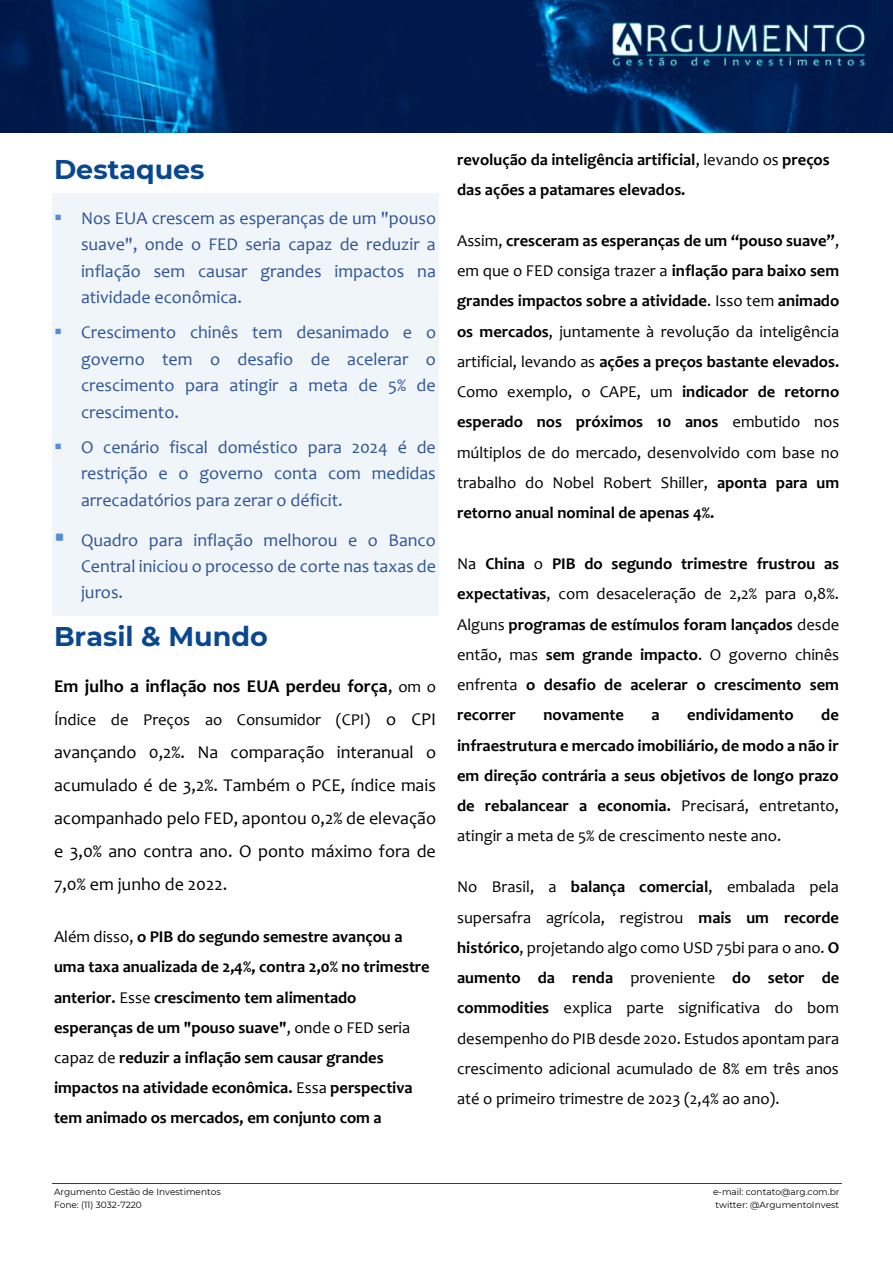
<style>
.page{position:relative;width:893px;height:1263px;background:#fff}
.page>*{position:absolute;margin:0;border:0;box-sizing:border-box;transform-origin:0 0}
.t1{font:700 27px "Montserrat";color:#094891}
.t2{font:18px/26.4px "Candara";color:#2f5496;text-align:justify}
.t3{font:18px/33px "Candara";color:#000;text-align:justify}
.t4{font:700 18px "Candara";color:#000}
.t5{font:700 16.5px/30.2px "Candara";color:#000;text-align:justify}
.t6{font:16.5px/30.2px "Candara";color:#000;text-align:justify}
.t7{font:9px "Montserrat";color:#000}
.s1{color:#548dd4}
.s2{font-weight:400}
.s3{font-weight:400;font-size:16.5px}
.s4{font-size:18px}
.s5{font-weight:700}
</style>
<div class="page">
<img style="left:0;top:0;width:893px;height:132px">
<hr style="left:52px;top:1183px;width:789px;height:1px;background:#094891">
<div style="left:52px;top:194px;width:386px;height:13px;background:#f0f5fa"></div>
<div style="left:52px;top:207px;width:386px;height:26px;background:#f0f5fa"></div>
<div style="left:52px;top:233px;width:386px;height:27px;background:#f0f5fa"></div>
<div style="left:52px;top:260px;width:386px;height:26px;background:#f0f5fa"></div>
<div style="left:52px;top:286px;width:386px;height:35px;background:#f0f5fa"></div>
<div style="left:52px;top:321px;width:386px;height:27px;background:#f0f5fa"></div>
<div style="left:52px;top:348px;width:386px;height:26px;background:#f0f5fa"></div>
<div style="left:52px;top:374px;width:386px;height:26px;background:#f0f5fa"></div>
<div style="left:52px;top:400px;width:386px;height:36px;background:#f0f5fa"></div>
<div style="left:52px;top:436px;width:386px;height:26px;background:#f0f5fa"></div>
<div style="left:52px;top:462px;width:386px;height:27px;background:#f0f5fa"></div>
<div style="left:52px;top:489px;width:386px;height:35px;background:#f0f5fa"></div>
<div style="left:52px;top:524px;width:386px;height:31px;background:#f0f5fa"></div>
<div style="left:52px;top:555px;width:386px;height:26px;background:#f0f5fa"></div>
<div style="left:52px;top:581px;width:386px;height:35px;background:#f0f5fa"></div>
<h1 class="t1" style="left:54px;top:150px;width:152px">Destaques</h1>
<p class="t2" style="left:81px;top:205px;width:357px;text-indent:-27px"><span class="s1">▪</span> Nos EUA crescem as esperanças de um "pouso suave", onde o FED seria capaz de reduzir a inflação sem causar grandes impactos na atividade econômica.</p>
<p class="t2" style="left:81px;top:319px;width:357px;text-indent:-27px"><span class="s1">▪</span> Crescimento chinês tem desanimado e o governo tem o desafio de acelerar o crescimento para atingir a meta de 5% de crescimento.</p>
<p class="t2" style="left:81px;top:434px;width:356px;text-indent:-27px"><span class="s1">▪</span> O cenário fiscal doméstico para 2024 é de restrição e o governo conta com medidas arrecadatórios para zerar o déficit.</p>
<p class="t2" style="left:81px;top:526px;width:357px;text-indent:-27px"><span class="s1">▪</span> Quadro para inflação melhorou e o Banco Central iniciou o processo de corte nas taxas de juros.</p>
<h1 class="t1" style="left:54px;top:617px;width:215px">Brasil &amp; Mundo</h1>
<p class="t4" style="left:54px;top:675px;width:384px">Em julho a inflação nos EUA perdeu força<span class="s2">,</span> <span class="s3">om o</span></p>
<p class="t6" style="left:54px;top:704px;width:383px">Índice de Preços ao Consumidor (CPI) <span class="s4">o CPI</span></p>
<p class="t3" style="left:54px;top:735px;width:384px">avançando 0,2%. Na comparação interanual o acumulado é de 3,2%. Também o PCE, índice mais acompanhado pelo FED, apontou 0,2% de elevação e 3,0% ano contra ano. O ponto máximo fora de 7,0% em junho de 2022.</p>
<p class="t5" style="left:54px;top:921px;width:377px;text-align:left"><span class="s2">Além disso,</span> o PIB do segundo semestre avançou a uma taxa anualizada de 2,4%, contra 2,0% no trimestre anterior. <span class="s2">Esse</span> crescimento tem alimentado esperanças de um "pouso suave"<span class="s2">, onde o FED seria capaz de</span> reduzir a inflação sem causar grandes impactos na atividade econômica. <span class="s2">Essa</span> perspectiva tem animado os mercados, em conjunto com a</p>
<p class="t5" style="left:457px;top:144px;width:374px">revolução da inteligência artificial<span class="s2">, levando os</span> preços das ações a patamares elevados.</p>
<p class="t5" style="left:457px;top:225px;width:384px"><span class="s2">Assim,</span> cresceram as esperanças de um “pouso suave”<span class="s2">, em que o FED consiga trazer a</span> inflação para baixo sem grandes impactos sobre a atividade<span class="s2">. Isso tem</span> animado os mercados<span class="s2">, juntamente à revolução da inteligência artificial, levando as</span> ações a preços bastante elevados.<br><span class="s2">Como exemplo, o CAPE, um</span> indicador de retorno esperado nos próximos 10 anos <span class="s2">embutido nos múltiplos de do mercado, desenvolvido com base no trabalho do Nobel Robert Shiller,</span> aponta para um retorno anual nominal de apenas 4%.</p>
<p class="t5" style="left:457px;top:549px;width:384px"><span class="s2">Na</span> China <span class="s2">o</span> PIB do segundo trimestre frustrou as expectativas<span class="s2">, com desaceleração de 2,2% para 0,8%.<br>Alguns</span> programas de estímulos foram lançados <span class="s2">desde então, mas</span> sem grande impacto<span class="s2">. O governo chinês enfrenta</span> o desafio de acelerar o crescimento sem recorrer</p>
<p class="t5" style="left:457px;top:700px;width:383px;text-indent:364px">de infraestrutura e mercado imobiliário, de modo a não ir em direção contrária a seus objetivos de longo prazo de rebalancear a economia. <span class="s2">Precisará, entretanto, atingir a meta de 5% de crescimento neste ano.</span></p>
<p class="t6" style="left:457px;top:872px;width:384px">No Brasil, a <span class="s5">balança comercial</span>, embalada pela supersafra agrícola, registrou <span class="s5">mais um recorde histórico</span>, projetando algo como USD 75bi para o ano. <span class="s5">O aumento da renda</span> proveniente <span class="s5">do setor de commodities</span> explica parte significativa do bom desempenho do PIB desde 2020. Estudos apontam para crescimento adicional acumulado de 8% em três anos até o primeiro trimestre de 2023 (2,4% ao ano).</p>
<p class="t5" style="left:543px;top:700px;width:82px">novamente</p>
<p class="t5" style="left:651px;top:700px;width:10px">a</p>
<p class="t5" style="left:687px;top:700px;width:108px">endividamento</p>
<p class="t7" style="left:54px;top:1185px;width:168px">Argumento Gestão de Investimentos</p>
<p class="t7" style="left:713px;top:1185px;width:128px">e-mail: contato@arg.com.br</p>
<p class="t7" style="left:54px;top:1198px;width:89px">Fone: (11) 3032-7220</p>
<p class="t7" style="left:715px;top:1198px;width:125px">twitter: @ArgumentoInvest</p>
</div>
